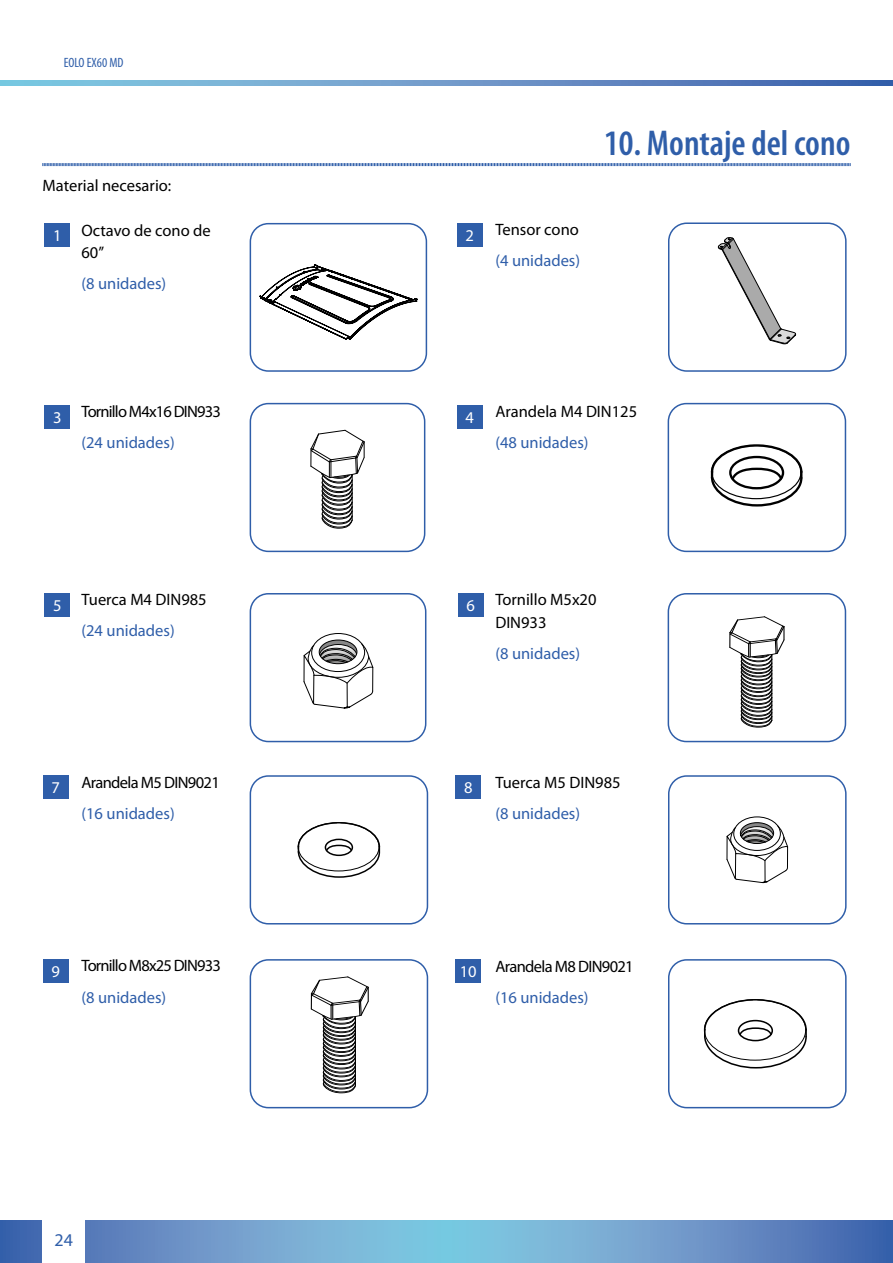
<style>
.page{position:relative;width:893px;height:1263px;background:#fff}
.page>*{position:absolute;margin:0;border:0;box-sizing:border-box;transform-origin:0 0}
.t1{font:600 condensed 36px "Myriad Pro";color:#2f5ea9}
.t2{font:18px "Myriad Pro";color:#2f5ea9}
.t3{font:16.5px "Myriad Pro";color:#2f5ea9}
.t4{font:16.5px/22.5px "Myriad Pro";letter-spacing:-.005em;color:#000}
.t5{font:16.5px "Myriad Pro";letter-spacing:-.05em;color:#000}
.t6{font:16.5px "Myriad Pro";letter-spacing:-.04em;color:#000}
.t7{font:16.5px "Myriad Pro";color:#fff}
.t8{font:condensed 13.5px "Myriad Pro";color:#2f5ea9}
</style>
<div class="page">
<svg style="left:0;top:1220px;width:893px;height:43px"></svg>
<svg style="left:0;top:81px;width:893px;height:4px"></svg>
<div style="left:43px;top:1218px;width:42px;height:45px;background:#fff"></div>
<svg style="left:259px;top:264px;width:158px;height:76px"></svg>
<div style="left:250px;top:223px;width:177px;height:149px;border:2px solid #2f5ea9;border-radius:18px"></div>
<svg style="left:718px;top:237px;width:78px;height:107px"></svg>
<div style="left:668px;top:222px;width:179px;height:150px;border:2px solid #2f5ea9;border-radius:18px"></div>
<svg style="left:310px;top:429px;width:55px;height:100px"></svg>
<div style="left:250px;top:403px;width:175px;height:149px;border:2px solid #2f5ea9;border-radius:18px"></div>
<svg style="left:710px;top:444px;width:93px;height:63px"></svg>
<div style="left:668px;top:403px;width:178px;height:149px;border:2px solid #2f5ea9;border-radius:18px"></div>
<svg style="left:303px;top:639px;width:71px;height:70px"></svg>
<div style="left:250px;top:593px;width:176px;height:149px;border:2px solid #2f5ea9;border-radius:18px"></div>
<svg style="left:310px;top:976px;width:59px;height:118px"></svg>
<div style="left:250px;top:959px;width:178px;height:149px;border:2px solid #2f5ea9;border-radius:18px"></div>
<svg style="left:297px;top:822px;width:84px;height:56px"></svg>
<div style="left:250px;top:775px;width:178px;height:149px;border:2px solid #2f5ea9;border-radius:18px"></div>
<div style="left:733px;top:816px;width:48px;height:35px;border:1px solid #000;border-radius:50%"></div>
<svg style="left:726px;top:822px;width:62px;height:61px"></svg>
<div style="left:668px;top:775px;width:179px;height:149px;border:2px solid #2f5ea9;border-radius:18px"></div>
<svg style="left:729px;top:616px;width:56px;height:112px"></svg>
<div style="left:668px;top:593px;width:178px;height:149px;border:2px solid #2f5ea9;border-radius:18px"></div>
<svg style="left:703px;top:999px;width:104px;height:70px"></svg>
<div style="left:668px;top:959px;width:179px;height:149px;border:2px solid #2f5ea9;border-radius:18px"></div>
<div style="left:45px;top:223px;width:25px;height:23px;background:#2f5ea9"></div>
<div style="left:45px;top:405px;width:25px;height:23px;background:#2f5ea9"></div>
<div style="left:45px;top:593px;width:25px;height:23px;background:#2f5ea9"></div>
<div style="left:457px;top:405px;width:25px;height:23px;background:#2f5ea9"></div>
<div style="left:457px;top:223px;width:25px;height:23px;background:#2f5ea9"></div>
<div style="left:458px;top:593px;width:25px;height:23px;background:#2f5ea9"></div>
<div style="left:43px;top:775px;width:25px;height:24px;background:#2f5ea9"></div>
<div style="left:456px;top:775px;width:25px;height:24px;background:#2f5ea9"></div>
<div style="left:43px;top:959px;width:25px;height:23px;background:#2f5ea9"></div>
<div style="left:456px;top:959px;width:25px;height:23px;background:#2f5ea9"></div>
<svg style="left:42px;top:163px;width:809px;height:4px"></svg>
<p class="t8" style="left:64px;top:54px;width:61px">EOLO EX60 MD</p>
<p class="t4" style="left:43px;top:174px;width:130px">Material necesario:</p>
<p class="t7" style="left:53px;top:225px;width:10px">1</p>
<p class="t4" style="left:81px;top:218px;width:131px">Octavo de cono de<br>60’’</p>
<p class="t3" style="left:81px;top:273px;width:86px">(8 unidades)</p>
<p class="t7" style="left:53px;top:407px;width:10px">3</p>
<p class="t5" style="left:81px;top:401px;width:141px">Tornillo M4x16 DIN933</p>
<p class="t3" style="left:81px;top:432px;width:95px">(24 unidades)</p>
<p class="t7" style="left:465px;top:225px;width:10px">2</p>
<p class="t4" style="left:495px;top:218px;width:85px">Tensor cono</p>
<p class="t3" style="left:495px;top:251px;width:86px">(4 unidades)</p>
<h1 class="t1" style="left:604px;top:123px;width:248px">10. Montaje del cono</h1>
<p class="t7" style="left:465px;top:407px;width:10px">4</p>
<p class="t4" style="left:495px;top:400px;width:143px">Arandela M4 DIN125</p>
<p class="t3" style="left:495px;top:432px;width:95px">(48 unidades)</p>
<p class="t7" style="left:53px;top:595px;width:10px">5</p>
<p class="t4" style="left:81px;top:588px;width:127px">Tuerca M4 DIN985</p>
<p class="t3" style="left:81px;top:621px;width:95px">(24 unidades)</p>
<p class="t7" style="left:467px;top:595px;width:10px">6</p>
<p class="t4" style="left:495px;top:588px;width:103px">Tornillo M5x20<br>DIN933</p>
<p class="t3" style="left:495px;top:643px;width:86px">(8 unidades)</p>
<p class="t6" style="left:81px;top:772px;width:140px">Arandela M5 DIN9021</p>
<p class="t3" style="left:81px;top:803px;width:95px">(16 unidades)</p>
<p class="t7" style="left:52px;top:777px;width:10px">7</p>
<p class="t7" style="left:464px;top:777px;width:10px">8</p>
<p class="t4" style="left:495px;top:770px;width:127px">Tuerca M5 DIN985</p>
<p class="t3" style="left:495px;top:803px;width:86px">(8 unidades)</p>
<p class="t5" style="left:81px;top:956px;width:141px">Tornillo M8x25 DIN933</p>
<p class="t3" style="left:81px;top:987px;width:86px">(8 unidades)</p>
<p class="t7" style="left:52px;top:961px;width:10px">9</p>
<p class="t7" style="left:460px;top:961px;width:18px">10</p>
<p class="t6" style="left:495px;top:956px;width:140px">Arandela M8 DIN9021</p>
<p class="t3" style="left:495px;top:987px;width:95px">(16 unidades)</p>
<p class="t2" style="left:55px;top:1229px;width:20px">24</p>
</div>
